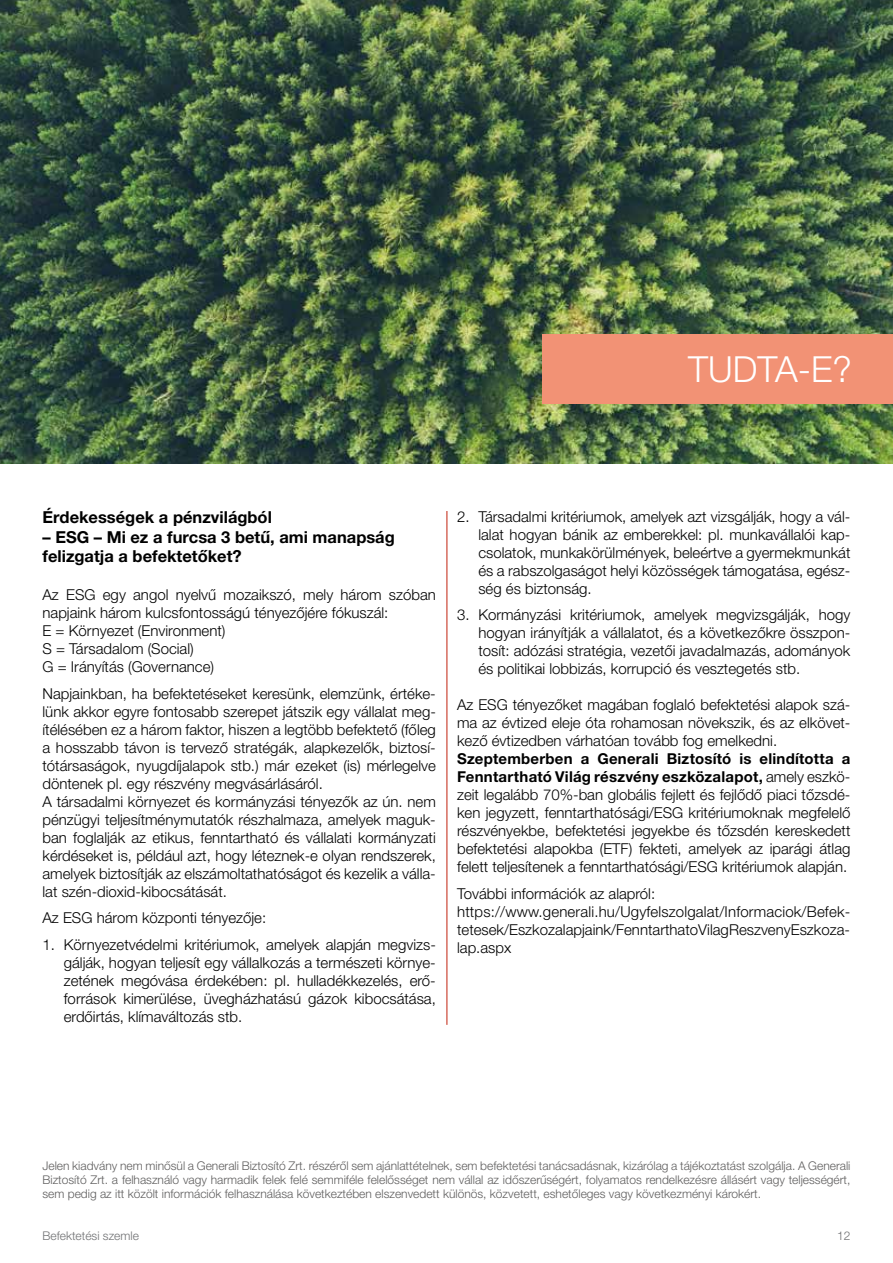
<style>
.page{position:relative;width:893px;height:1263px;background:#fff}
.page>*{position:absolute;margin:0;border:0;box-sizing:border-box;transform-origin:0 0}
.t1{font:300 36px "Helvetica Neue LT Pro";color:#fff}
.t2{font:700 16.5px/19.8px "Helvetica Neue LT Pro";color:#000}
.t3{font:300 15px/18px "Helvetica Neue LT Pro";color:#000;text-align:justify}
.t4{font:300 12px/14.4px "Helvetica Neue LT Pro";color:#5f5e5e;text-align:justify}
.t5{font:300 12px "Helvetica Neue LT Pro";color:#707173}
.s1{font-weight:700}
</style>
<div class="page">
<img style="left:0;top:0;width:893px;height:463px">
<hr style="left:447px;top:511px;width:1px;height:514px;background:#c1210d">
<div style="left:543px;top:335px;width:350px;height:69px;background:#f29275"></div>
<h1 class="t1" style="left:688px;top:347px;width:165px">TUDTA-E?</h1>
<p class="t2" style="left:43px;top:507px;width:231px">Érdekességek a pénzvilágból</p>
<p class="t2" style="left:43px;top:526px;width:354px">– ESG – Mi ez a furcsa 3 betű, ami manapság felizgatja a befektetőket?</p>
<p class="t3" style="left:43px;top:585px;width:395px;text-align:left">Az ESG egy angol nyelvű mozaikszó, mely három szóban napjaink három kulcsfontosságú tényezőjére fókuszál:<br>E = Környezet (Environment)<br>S = Társadalom (Social)<br>G = Irányítás (Governance)</p>
<p class="t3" style="left:43px;top:684px;width:395px;text-align:left">Napjainkban, ha befektetéseket keresünk, elemzünk, értéke&shy;lünk akkor egyre fontosabb szerepet játszik egy vállalat meg&shy;ítélésében ez a három faktor, hiszen a legtöbb befektető (főleg a hosszabb távon is tervező stratégák, alapkezelők, biztosí&shy;tótársaságok, nyugdíjalapok stb.) már ezeket (is) mérlegelve döntenek pl. egy részvény megvásárlásáról.<br>A társadalmi környezet és kormányzási tényezők az ún. nem pénzügyi teljesítménymutatók részhalmaza, amelyek maguk&shy;ban foglalják az etikus, fenntartható és vállalati kormányzati kérdéseket is, például azt, hogy léteznek-e olyan rendszerek, amelyek biztosítják az elszámoltathatóságot és kezelik a válla&shy;lat szén-dioxid-kibocsátását.</p>
<p class="t3" style="left:43px;top:908px;width:225px">Az ESG három központi tényezője:</p>
<p class="t3" style="left:64px;top:935px;width:374px;text-indent:-21px">1. Környezetvédelmi kritériumok, amelyek alapján megvizs&shy;gálják, hogyan teljesít egy vállalkozás a természeti környe&shy;zetének megóvása érdekében: pl. hulladékkezelés, erő&shy;források kimerülése, üvegházhatású gázok kibocsátása, erdőirtás, klímaváltozás stb.</p>
<p class="t3" style="left:478px;top:507px;width:374px;text-indent:-21px">2. Társadalmi kritériumok, amelyek azt vizsgálják, hogy a vál&shy;lalat hogyan bánik az emberekkel: pl. munkavállalói kap&shy;csolatok, munkakörülmények, beleértve a gyermekmunkát és a rabszolgaságot helyi közösségek támogatása, egész&shy;ség és biztonság.</p>
<p class="t3" style="left:478px;top:606px;width:374px;text-indent:-21px">3. Kormányzási kritériumok, amelyek megvizsgálják, hogy hogyan irányítják a vállalatot, és a következőkre összpon&shy;tosít: adózási stratégia, vezetői javadalmazás, adományok és politikai lobbizás, korrupció és vesztegetés stb.</p>
<p class="t3" style="left:457px;top:696px;width:395px">Az ESG tényezőket magában foglaló befektetési alapok szá&shy;ma az évtized eleje óta rohamosan növekszik, és az elkövet&shy;kező évtizedben várhatóan tovább fog emelkedni.</p>
<p class="t3" style="left:457px;top:750px;width:395px"><span class="s1">Szeptemberben a Generali Biztosító is elindította a Fenntartható Világ részvény eszközalapot,</span> amely eszkö&shy;zeit legalább 70%-ban globális fejlett és fejlődő piaci tőzsdé&shy;ken jegyzett, fenntarthatósági/ESG kritériumoknak megfelelő részvényekbe, befektetési jegyekbe és tőzsdén kereskedett befektetési alapokba (ETF) fekteti, amelyek az iparági átlag felett teljesítenek a fenntarthatósági/ESG kritériumok alapján.</p>
<p class="t3" style="left:457px;top:884px;width:395px;text-align:left">További információk az alapról: https://www.generali.hu/Ugyfelszolgalat/Informaciok/Befek&shy;tetesek/Eszkozalapjaink/FenntarthatoVilagReszvenyEszkoza&shy;lap.aspx</p>
<p class="t4" style="left:43px;top:1158px;width:809px">Jelen kiadvány nem minősül a Generali Biztosító Zrt. részéről sem ajánlattételnek, sem befektetési tanácsadásnak, kizárólag a tájékoztatást szolgálja. A Generali Biztosító Zrt. a felhasználó vagy harmadik felek felé semmiféle felelősséget nem vállal az időszerűségért, folyamatos rendelkezésre állásért vagy teljességért, sem pedig az itt közölt információk felhasználása következtében elszenvedett különös, közvetett, eshetőleges vagy következményi károkért.</p>
<p class="t5" style="left:43px;top:1228px;width:98px">Befektetési szemle</p>
<p class="t5" style="left:837px;top:1228px;width:15px">12</p>
</div>
